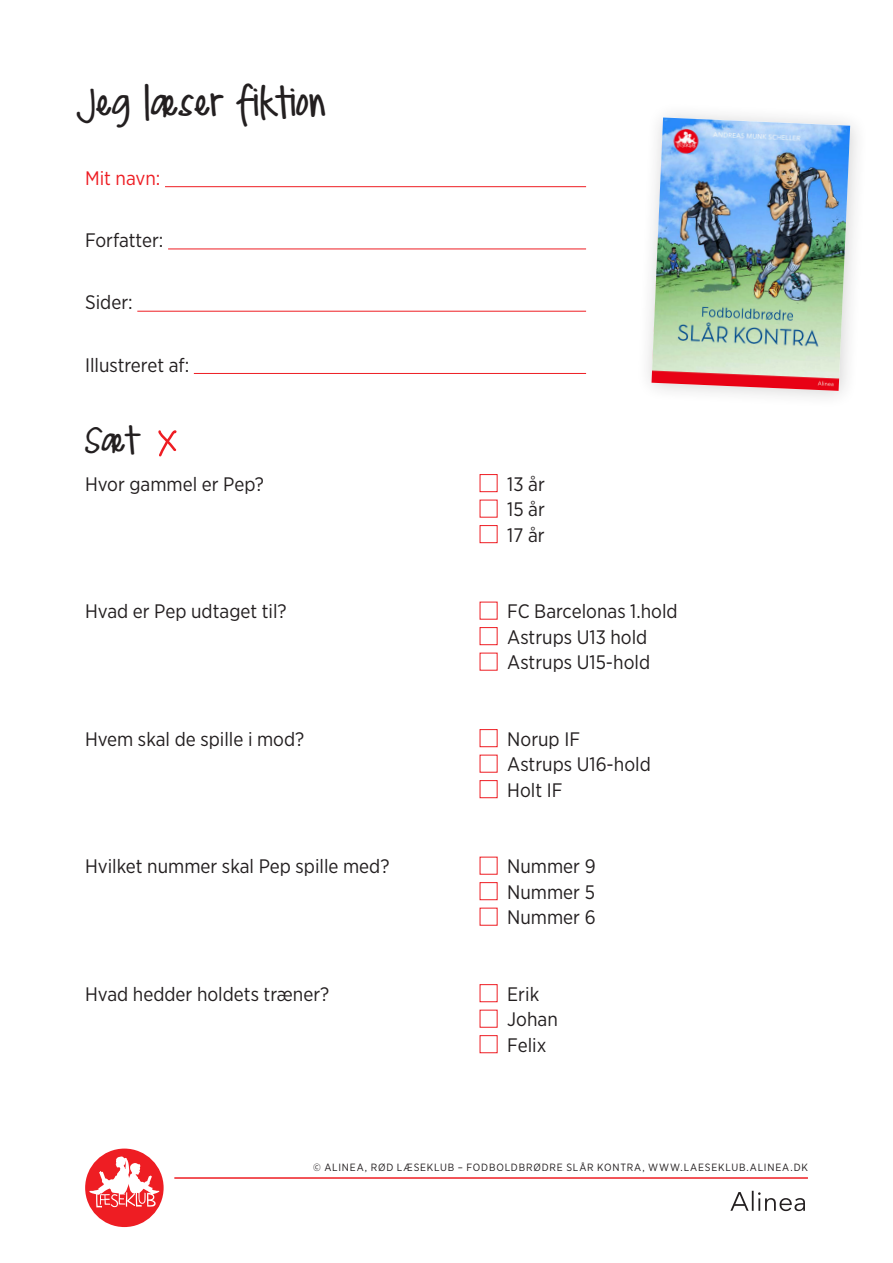
<style>
.page{position:relative;width:893px;height:1263px;background:#fff}
.page>*{position:absolute;margin:0;border:0;box-sizing:border-box;transform-origin:0 0}
.Headline{font:300 24px "DJB Meand My Shadow";color:#231f20}
.Subhead{font:300 21px "DJB Meand My Shadow";color:#231f20}
.afkrydsningstekst{font:19.5px "Gotham Narrow";color:#231f20}
.Top_info{font:19.5px "Gotham Narrow";color:#231f20}
.Top_info-2{font:19.5px "Gotham Narrow";color:#ee1d23}
.t1{font:10.5px "Gotham Narrow";letter-spacing:.075em;color:#231f20}
</style>
<div class="page">
<div style="left:85px;top:1148px;width:79px;height:79px;background:#ee1d23;border-radius:50%"></div>
<svg style="left:89px;top:1156px;width:70px;height:51px"></svg>
<hr style="left:174px;top:1177px;width:634px;height:2px;background:#ee1d23">
<svg style="left:730px;top:1191px;width:75px;height:20px"></svg>
<hr style="left:165px;top:186px;width:421px;height:1px;background:#ee1d23">
<hr style="left:168px;top:249px;width:418px;height:1px;background:#ee1d23">
<hr style="left:137px;top:311px;width:449px;height:1px;background:#ee1d23">
<hr style="left:194px;top:373px;width:392px;height:1px;background:#ee1d23">
<svg style="left:158px;top:430px;width:19px;height:27px"></svg>
<div style="left:480px;top:474px;width:17px;height:18px;border:1px solid #ee1d23"></div>
<div style="left:480px;top:525px;width:17px;height:18px;border:1px solid #ee1d23"></div>
<div style="left:480px;top:627px;width:17px;height:18px;border:1px solid #ee1d23"></div>
<div style="left:480px;top:729px;width:17px;height:18px;border:1px solid #ee1d23"></div>
<div style="left:480px;top:780px;width:17px;height:18px;border:1px solid #ee1d23"></div>
<div style="left:480px;top:882px;width:17px;height:18px;border:1px solid #ee1d23"></div>
<div style="left:480px;top:984px;width:17px;height:18px;border:1px solid #ee1d23"></div>
<div style="left:480px;top:1035px;width:17px;height:18px;border:1px solid #ee1d23"></div>
<img style="left:651px;top:117px;width:199px;height:274px">
<p class="Headline" style="left:85px;top:93px;width:243px">Jeg læser fiktion</p>
<p class="Top_info-2" style="left:85px;top:166px;width:77px">Mit navn:</p>
<p class="Top_info" style="left:85px;top:228px;width:80px">Forfatter:</p>
<p class="Top_info" style="left:85px;top:290px;width:49px">Sider:</p>
<p class="Top_info" style="left:85px;top:353px;width:106px">Illustreret af:</p>
<p class="Subhead" style="left:85px;top:433px;width:54px">Sæt</p>
<p class="afkrydsningstekst" style="left:85px;top:472px;width:180px">Hvor gammel er Pep?</p>
<p class="afkrydsningstekst" style="left:507px;top:472px;width:39px">13 år</p>
<p class="afkrydsningstekst" style="left:507px;top:497px;width:39px">15 år</p>
<p class="afkrydsningstekst" style="left:507px;top:523px;width:39px">17 år</p>
<p class="afkrydsningstekst" style="left:85px;top:599px;width:203px">Hvad er Pep udtaget til?</p>
<p class="afkrydsningstekst" style="left:507px;top:599px;width:172px">FC Barcelonas 1.hold</p>
<p class="afkrydsningstekst" style="left:507px;top:625px;width:142px">Astrups U13 hold</p>
<p class="afkrydsningstekst" style="left:507px;top:650px;width:144px">Astrups U15-hold</p>
<p class="afkrydsningstekst" style="left:85px;top:727px;width:221px">Hvem skal de spille i mod?</p>
<p class="afkrydsningstekst" style="left:507px;top:727px;width:74px">Norup IF</p>
<p class="afkrydsningstekst" style="left:507px;top:752px;width:145px">Astrups U16-hold</p>
<p class="afkrydsningstekst" style="left:507px;top:778px;width:57px">Holt IF</p>
<p class="afkrydsningstekst" style="left:85px;top:854px;width:306px">Hvilket nummer skal Pep spille med?</p>
<p class="afkrydsningstekst" style="left:507px;top:854px;width:90px">Nummer 9</p>
<p class="afkrydsningstekst" style="left:507px;top:880px;width:89px">Nummer 5</p>
<p class="afkrydsningstekst" style="left:507px;top:905px;width:90px">Nummer 6</p>
<p class="afkrydsningstekst" style="left:85px;top:982px;width:246px">Hvad hedder holdets træner?</p>
<p class="afkrydsningstekst" style="left:507px;top:982px;width:33px">Erik</p>
<p class="afkrydsningstekst" style="left:507px;top:1007px;width:52px">Johan</p>
<p class="afkrydsningstekst" style="left:507px;top:1033px;width:41px">Felix</p>
<p class="t1" style="left:313px;top:1161px;width:496px">© ALINEA, RØD LÆSEKLUB – FODBOLDBRØDRE SLÅR KONTRA, WWW.LAESEKLUB.ALINEA.DK</p>
</div>
